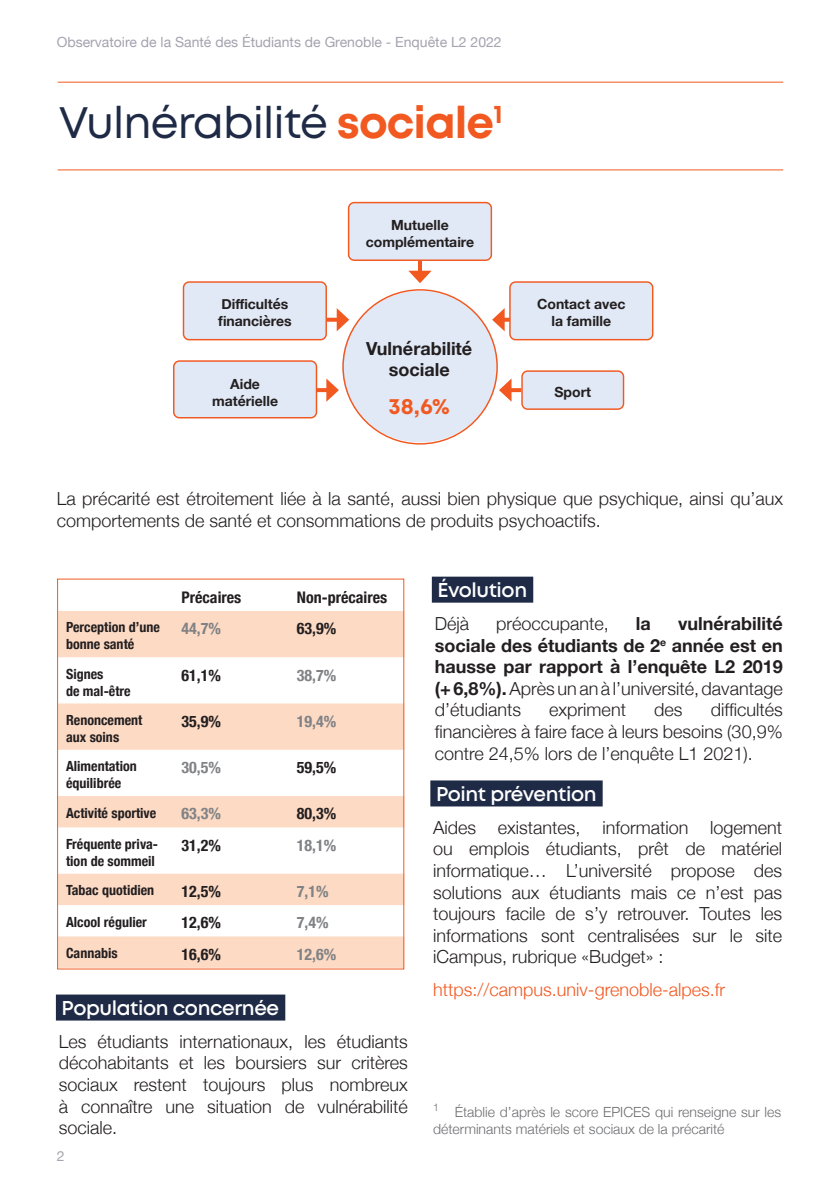
<style>
.page{position:relative;width:840px;height:1191px;background:#fff}
.page>*{position:absolute;margin:0;border:0;box-sizing:border-box;transform-origin:0 0}
.t1{font:44px "Mont";letter-spacing:-.02em;color:#1f2b46}
.t2{font:700 22.2px "Mont";color:#f15921}
.t3{font:600 20px "Mont";letter-spacing:-.02em;color:#fff}
.t4{font:300 18px/21.6px "Helvetica Neue";color:#231f20;text-align:justify}
.t5{font:700 18px/21.6px "Helvetica Neue";color:#231f20;text-align:justify}
.t6{font:300 18px "Helvetica Neue";color:#f15921}
.t7{font:700 condensed 16px "Helvetica Neue";color:#231f20}
.t8{font:700 condensed 16px "Helvetica Neue";color:#808285}
.t9{font:700 condensed 14px/16.8px "Helvetica Neue";color:#231f20}
.t10{font:300 14px/16.8px "Helvetica Neue";color:#6c6d70}
.t11{font:700 14px/16.8px "Helvetica Neue";color:#231f20;text-align:center}
.t12{font:14px "Helvetica Neue";color:#a4a3af}
.s1{font-weight:700;color:#f15921}
.s2{font-weight:300}
</style>
<div class="page">
<hr style="left:58px;top:169px;width:724px;height:1px;background:#f15921">
<hr style="left:58px;top:82px;width:724px;height:1px;background:#f15921">
<div style="left:342px;top:291px;width:155px;height:151px;background:#e1e9f6;border-radius:50%"></div>
<svg style="left:317px;top:388px;width:9px;height:4px"></svg>
<svg style="left:326px;top:378px;width:13px;height:24px"></svg>
<svg style="left:511px;top:388px;width:10px;height:4px"></svg>
<svg style="left:499px;top:379px;width:12px;height:22px"></svg>
<svg style="left:504px;top:318px;width:5px;height:4px"></svg>
<svg style="left:492px;top:309px;width:12px;height:22px"></svg>
<svg style="left:327px;top:318px;width:9px;height:4px"></svg>
<svg style="left:336px;top:308px;width:13px;height:23px"></svg>
<hr style="left:418px;top:261px;width:4px;height:13px;background:#f15921">
<svg style="left:408px;top:271px;width:23px;height:12px"></svg>
<div style="left:56px;top:994px;width:229px;height:26px;background:#1f2b46"></div>
<div style="left:430px;top:780px;width:172px;height:26px;background:#1f2b46"></div>
<div style="left:431px;top:576px;width:102px;height:26px;background:#1f2b46"></div>
<svg style="left:59px;top:611px;width:343px;height:356px;fill:#fddac4"></svg>
<div style="left:57px;top:578px;width:347px;height:391px;border:1px solid #f15921"></div>
<div style="left:348px;top:203px;width:143px;height:57px;background:#e1e9f6;border-radius:6px"></div>
<div style="left:348px;top:202px;width:144px;height:59px;border:1px solid #f15921;border-radius:6px"></div>
<div style="left:183px;top:282px;width:143px;height:58px;background:#e1e9f6;border-radius:6px"></div>
<div style="left:183px;top:281px;width:144px;height:59px;border:1px solid #f15921;border-radius:6px"></div>
<div style="left:509px;top:282px;width:143px;height:58px;background:#e1e9f6;border-radius:6px"></div>
<div style="left:509px;top:281px;width:144px;height:59px;border:1px solid #f15921;border-radius:6px"></div>
<div style="left:521px;top:371px;width:102px;height:38px;background:#e1e9f6;border-radius:6px"></div>
<div style="left:521px;top:370px;width:103px;height:40px;border:1px solid #f15921;border-radius:6px"></div>
<div style="left:174px;top:361px;width:142px;height:57px;background:#e1e9f6;border-radius:6px"></div>
<div style="left:173px;top:360px;width:144px;height:58px;border:1px solid #f15921;border-radius:6px"></div>
<p class="t12" style="left:57px;top:32px;width:446px">Observatoire de la Santé des Étudiants de Grenoble - Enquête L2 2022</p>
<p class="t1" style="left:59px;top:94px;width:445px">Vulnérabilité <span class="s1">sociale</span><sup>1</sup></p>
<p class="t11" style="left:365px;top:217px;width:110px">Mutuelle complémentaire</p>
<p class="t11" style="left:218px;top:296px;width:75px;text-align:left">Difficultés financières</p>
<p class="t11" style="left:536px;top:296px;width:90px">Contact avec la famille</p>
<p class="t11" style="left:212px;top:376px;width:68px">Aide matérielle</p>
<p class="t5" style="left:366px;top:338px;width:107px">Vulnérabilité</p>
<p class="t5" style="left:388px;top:359px;width:62px">sociale</p>
<p class="t2" style="left:388px;top:392px;width:63px">38,6%</p>
<p class="t11" style="left:554px;top:384px;width:38px">Sport</p>
<p class="t4" style="left:57px;top:486px;width:727px">La précarité est étroitement liée à la santé, aussi bien physique que psychique, ainsi qu’aux comportements de santé et consommations de produits psychoactifs.</p>
<p class="t7" style="left:181px;top:584px;width:61px">Précaires</p>
<p class="t7" style="left:297px;top:584px;width:92px">Non-précaires</p>
<p class="t9" style="left:66px;top:618px;width:95px">Perception d’une bonne santé</p>
<p class="t8" style="left:181px;top:615px;width:41px">44,7%</p>
<p class="t7" style="left:297px;top:615px;width:41px">63,9%</p>
<p class="t9" style="left:66px;top:664px;width:66px">Signes<br>de mal-être</p>
<p class="t7" style="left:181px;top:661px;width:41px">61,1%</p>
<p class="t8" style="left:297px;top:661px;width:41px">38,7%</p>
<p class="t9" style="left:66px;top:710px;width:78px">Renoncement aux soins</p>
<p class="t7" style="left:181px;top:708px;width:41px">35,9%</p>
<p class="t8" style="left:297px;top:708px;width:41px">19,4%</p>
<p class="t9" style="left:66px;top:757px;width:72px">Alimentation équilibrée</p>
<p class="t8" style="left:181px;top:754px;width:41px">30,5%</p>
<p class="t7" style="left:297px;top:754px;width:41px">59,5%</p>
<p class="t9" style="left:66px;top:803px;width:92px">Activité sportive</p>
<p class="t8" style="left:181px;top:800px;width:41px">63,3%</p>
<p class="t7" style="left:297px;top:800px;width:41px">80,3%</p>
<p class="t9" style="left:66px;top:834px;width:93px">Fréquente priva&shy;tion de sommeil</p>
<p class="t7" style="left:181px;top:832px;width:41px">31,2%</p>
<p class="t8" style="left:297px;top:832px;width:41px">18,1%</p>
<p class="t9" style="left:66px;top:880px;width:90px">Tabac quotidien</p>
<p class="t7" style="left:181px;top:878px;width:41px">12,5%</p>
<p class="t8" style="left:297px;top:878px;width:33px">7,1%</p>
<p class="t9" style="left:66px;top:912px;width:82px">Alcool régulier</p>
<p class="t7" style="left:181px;top:909px;width:41px">12,6%</p>
<p class="t8" style="left:297px;top:909px;width:33px">7,4%</p>
<p class="t9" style="left:66px;top:943px;width:53px">Cannabis</p>
<p class="t7" style="left:181px;top:941px;width:41px">16,6%</p>
<p class="t8" style="left:297px;top:941px;width:41px">12,6%</p>
<p class="t3" style="left:62px;top:995px;width:219px">Population concernée</p>
<p class="t4" style="left:59px;top:1029px;width:350px">Les étudiants internationaux, les étudiants décohabitants et les boursiers sur critères sociaux restent toujours plus nombreux à connaître une situation de vulnérabilité sociale.</p>
<p class="t12" style="left:57px;top:1146px;width:9px">2</p>
<p class="t3" style="left:437px;top:577px;width:91px">Évolution</p>
<p class="t4" style="left:434px;top:611px;width:36px">Déjà</p>
<p class="t4" style="left:496px;top:611px;width:114px">préoccupante,</p>
<p class="t5" style="left:635px;top:613px;width:16px">la</p>
<p class="t5" style="left:434px;top:613px;width:349px;text-indent:243px">vulnérabilité sociale des étudiants de 2<sup>e</sup> année est en hausse par rapport à l’enquête L2 2019 (+ 6,8%). <span class="s2">Après un an à l’université, davantage d’étudiants</span></p>
<p class="t4" style="left:434px;top:698px;width:349px;text-indent:276px">difficultés financières à faire face à leurs besoins (30,9% contre 24,5% lors de l’enquête L1 2021).</p>
<p class="t4" style="left:549px;top:698px;width:78px">expriment</p>
<p class="t4" style="left:653px;top:698px;width:30px">des</p>
<p class="t3" style="left:436px;top:781px;width:162px">Point prévention</p>
<p class="t4" style="left:433px;top:815px;width:350px">Aides existantes, information logement ou emplois étudiants, prêt de matériel informatique… L’université propose des solutions aux étudiants mais ce n’est pas toujours facile de s’y retrouver. Toutes les informations sont centralisées sur le site iCampus, rubrique «Budget» :</p>
<p class="t6" style="left:433px;top:975px;width:293px">https://campus.univ-grenoble-alpes.fr</p>
<p class="t10" style="left:433px;top:1103px;width:349px"><sup>1</sup> Établie d’après le score EPICES qui renseigne sur les déterminants matériels et sociaux de la précarité</p>
</div>
